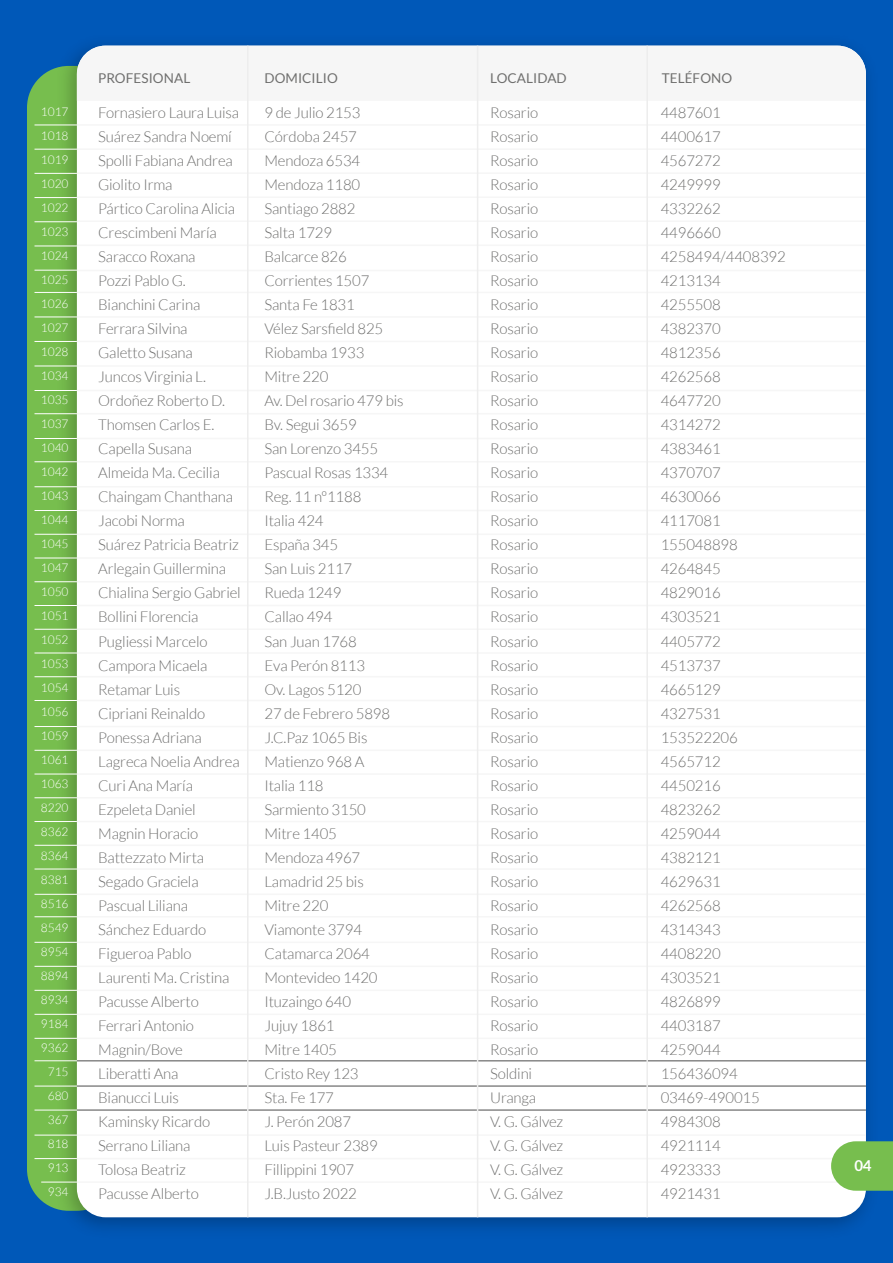
<style>
.page{position:relative;width:893px;height:1263px;background:#0058b8}
.page>*{position:absolute;margin:0;border:0;box-sizing:border-box;transform-origin:0 0}
.t1{font:300 15px/24px "Lato";letter-spacing:-.01em;color:#6f6f6e}
.t2{font:700 15px "Lato";color:#fff}
.t3{font:13.5px "Lato";letter-spacing:.005em;color:#6f6f6e}
.t4{font:300 12px/24px "Lato";letter-spacing:-.01em;color:#fff;text-align:center}
</style>
<div class="page">
<div style="left:27px;top:66px;width:92px;height:1145px;background:#77be4e;border-radius:42px"></div>
<img style="left:50px;top:44px;width:819px;height:1185px">
<div style="left:77px;top:46px;width:789px;height:1171px;background:#fff;border-radius:29px"></div>
<div style="left:77px;top:46px;width:789px;height:55px;background:#f6f6f6"></div>
<hr style="left:77px;top:124px;width:789px;height:2px;background:#f6f6f6">
<hr style="left:77px;top:148px;width:789px;height:2px;background:#f6f6f6">
<hr style="left:77px;top:172px;width:789px;height:2px;background:#f6f6f6">
<hr style="left:77px;top:196px;width:789px;height:2px;background:#f6f6f6">
<hr style="left:77px;top:220px;width:789px;height:2px;background:#f6f6f6">
<hr style="left:77px;top:244px;width:789px;height:2px;background:#f6f6f6">
<hr style="left:77px;top:270px;width:789px;height:1px;background:#f6f6f6">
<hr style="left:77px;top:292px;width:789px;height:1px;background:#f6f6f6">
<hr style="left:77px;top:316px;width:789px;height:2px;background:#f6f6f6">
<hr style="left:77px;top:341px;width:789px;height:1px;background:#f6f6f6">
<hr style="left:77px;top:365px;width:789px;height:2px;background:#f6f6f6">
<hr style="left:77px;top:390px;width:789px;height:1px;background:#f6f6f6">
<hr style="left:77px;top:413px;width:789px;height:1px;background:#f6f6f6">
<hr style="left:77px;top:438px;width:789px;height:1px;background:#f6f6f6">
<hr style="left:77px;top:461px;width:789px;height:1px;background:#f6f6f6">
<hr style="left:77px;top:486px;width:789px;height:1px;background:#f6f6f6">
<hr style="left:77px;top:510px;width:789px;height:1px;background:#f6f6f6">
<hr style="left:77px;top:533px;width:789px;height:2px;background:#f6f6f6">
<hr style="left:77px;top:557px;width:789px;height:2px;background:#f6f6f6">
<hr style="left:77px;top:581px;width:789px;height:1px;background:#f6f6f6">
<hr style="left:77px;top:605px;width:789px;height:1px;background:#f6f6f6">
<hr style="left:77px;top:628px;width:789px;height:2px;background:#f6f6f6">
<hr style="left:77px;top:652px;width:789px;height:2px;background:#f6f6f6">
<hr style="left:77px;top:676px;width:789px;height:1px;background:#f6f6f6">
<hr style="left:77px;top:700px;width:789px;height:1px;background:#f6f6f6">
<hr style="left:77px;top:726px;width:789px;height:1px;background:#f6f6f6">
<hr style="left:77px;top:749px;width:789px;height:2px;background:#f6f6f6">
<hr style="left:77px;top:773px;width:789px;height:2px;background:#f6f6f6">
<hr style="left:77px;top:797px;width:789px;height:1px;background:#f6f6f6">
<hr style="left:77px;top:821px;width:789px;height:1px;background:#f6f6f6">
<hr style="left:77px;top:844px;width:789px;height:2px;background:#f6f6f6">
<hr style="left:77px;top:868px;width:789px;height:2px;background:#f6f6f6">
<hr style="left:77px;top:893px;width:789px;height:2px;background:#f6f6f6">
<hr style="left:77px;top:916px;width:789px;height:1px;background:#f6f6f6">
<hr style="left:77px;top:941px;width:789px;height:2px;background:#f6f6f6">
<hr style="left:77px;top:965px;width:789px;height:2px;background:#f6f6f6">
<hr style="left:77px;top:989px;width:789px;height:2px;background:#f6f6f6">
<hr style="left:77px;top:1013px;width:789px;height:2px;background:#f6f6f6">
<hr style="left:77px;top:1037px;width:789px;height:2px;background:#f6f6f6">
<hr style="left:77px;top:1060px;width:789px;height:1px;background:#878787">
<hr style="left:77px;top:1085px;width:789px;height:2px;background:#878787">
<hr style="left:77px;top:1109px;width:789px;height:2px;background:#878787">
<hr style="left:77px;top:1134px;width:789px;height:2px;background:#f6f6f6">
<hr style="left:77px;top:1158px;width:789px;height:1px;background:#f6f6f6">
<hr style="left:77px;top:1181px;width:789px;height:2px;background:#f6f6f6">
<hr style="left:35px;top:125px;width:42px;height:1px;background:#fff">
<hr style="left:35px;top:149px;width:42px;height:1px;background:#fff">
<hr style="left:35px;top:173px;width:42px;height:1px;background:#fff">
<hr style="left:35px;top:197px;width:42px;height:1px;background:#fff">
<hr style="left:35px;top:221px;width:42px;height:1px;background:#fff">
<hr style="left:35px;top:246px;width:42px;height:1px;background:#fff">
<hr style="left:35px;top:270px;width:42px;height:1px;background:#fff">
<hr style="left:35px;top:292px;width:42px;height:1px;background:#fff">
<hr style="left:35px;top:317px;width:42px;height:1px;background:#fff">
<hr style="left:35px;top:341px;width:42px;height:1px;background:#fff">
<hr style="left:35px;top:366px;width:42px;height:1px;background:#fff">
<hr style="left:35px;top:390px;width:42px;height:1px;background:#fff">
<hr style="left:35px;top:413px;width:42px;height:1px;background:#fff">
<hr style="left:35px;top:438px;width:42px;height:1px;background:#fff">
<hr style="left:35px;top:461px;width:42px;height:1px;background:#fff">
<hr style="left:35px;top:486px;width:42px;height:1px;background:#fff">
<hr style="left:35px;top:510px;width:42px;height:1px;background:#fff">
<hr style="left:35px;top:534px;width:42px;height:1px;background:#fff">
<hr style="left:35px;top:558px;width:42px;height:1px;background:#fff">
<hr style="left:35px;top:581px;width:42px;height:1px;background:#fff">
<hr style="left:35px;top:605px;width:42px;height:1px;background:#fff">
<hr style="left:35px;top:629px;width:42px;height:1px;background:#fff">
<hr style="left:35px;top:653px;width:42px;height:1px;background:#fff">
<hr style="left:35px;top:676px;width:42px;height:1px;background:#fff">
<hr style="left:35px;top:700px;width:42px;height:1px;background:#fff">
<hr style="left:35px;top:726px;width:42px;height:1px;background:#fff">
<hr style="left:35px;top:750px;width:42px;height:1px;background:#fff">
<hr style="left:35px;top:774px;width:42px;height:1px;background:#fff">
<hr style="left:35px;top:797px;width:42px;height:1px;background:#fff">
<hr style="left:35px;top:821px;width:42px;height:1px;background:#fff">
<hr style="left:35px;top:845px;width:42px;height:1px;background:#fff">
<hr style="left:35px;top:869px;width:42px;height:1px;background:#fff">
<hr style="left:35px;top:894px;width:42px;height:1px;background:#fff">
<hr style="left:35px;top:916px;width:42px;height:1px;background:#fff">
<hr style="left:35px;top:942px;width:42px;height:1px;background:#fff">
<hr style="left:35px;top:966px;width:42px;height:1px;background:#fff">
<hr style="left:35px;top:990px;width:42px;height:1px;background:#fff">
<hr style="left:35px;top:1014px;width:42px;height:1px;background:#fff">
<hr style="left:35px;top:1038px;width:42px;height:1px;background:#fff">
<hr style="left:35px;top:1060px;width:42px;height:1px;background:#fff">
<hr style="left:35px;top:1086px;width:42px;height:1px;background:#fff">
<hr style="left:35px;top:1110px;width:42px;height:1px;background:#fff">
<hr style="left:35px;top:1135px;width:42px;height:1px;background:#fff">
<hr style="left:35px;top:1158px;width:42px;height:1px;background:#fff">
<hr style="left:41px;top:1182px;width:36px;height:1px;background:#fff">
<hr style="left:247px;top:46px;width:2px;height:1171px;background:#ededed">
<hr style="left:646px;top:46px;width:2px;height:1171px;background:#ededed">
<hr style="left:477px;top:46px;width:1px;height:1171px;background:#ededed">
<svg style="left:831px;top:1141px;width:62px;height:50px;background:#83c35f"></svg>
<p class="t3" style="left:98px;top:71px;width:94px">PROFESIONAL</p>
<p class="t3" style="left:264px;top:71px;width:75px">DOMICILIO</p>
<p class="t3" style="left:490px;top:71px;width:78px">LOCALIDAD</p>
<p class="t3" style="left:662px;top:71px;width:72px">TELÉFONO</p>
<p class="t1" style="left:98px;top:101px;width:144px">Fornasiero Laura Luisa<br>Suárez Sandra Noemí<br>Spolli Fabiana Andrea<br>Giolito Irma<br>Pártico Carolina Alicia<br>Crescimbeni María<br>Saracco Roxana<br>Pozzi Pablo G.<br>Bianchini Carina<br>Ferrara Silvina<br>Galetto Susana<br>Juncos Virginia L.<br>Ordoñez Roberto D.<br>Thomsen Carlos E.<br>Capella Susana<br>Almeida Ma. Cecilia<br>Chaingam Chanthana<br>Jacobi Norma<br>Suárez Patricia Beatriz<br>Arlegain Guillermina<br>Chialina Sergio Gabriel<br>Bollini Florencia<br>Pugliessi Marcelo<br>Campora Micaela<br>Retamar Luis<br>Cipriani Reinaldo<br>Ponessa Adriana<br>Lagreca Noelia Andrea<br>Curi Ana María<br>Ezpeleta Daniel<br>Magnin Horacio<br>Battezzato Mirta<br>Segado Graciela<br>Pascual Liliana<br>Sánchez Eduardo<br>Figueroa Pablo<br>Laurenti Ma. Cristina<br>Pacusse Alberto<br>Ferrari Antonio<br>Magnin/Bove<br>Liberatti Ana<br>Bianucci Luis<br>Kaminsky Ricardo<br>Serrano Liliana<br>Tolosa Beatriz<br>Pacusse Alberto</p>
<p class="t1" style="left:264px;top:101px;width:141px">9 de Julio 2153<br>Córdoba 2457<br>Mendoza 6534<br>Mendoza 1180<br>Santiago 2882<br>Salta 1729<br>Balcarce 826<br>Corrientes 1507<br>Santa Fe 1831<br>Vélez Sarsfield 825<br>Riobamba 1933<br>Mitre 220<br>Av. Del rosario 479 bis<br>Bv. Segui 3659<br>San Lorenzo 3455<br>Pascual Rosas 1334<br>Reg. 11 nº1188<br>Italia 424<br>España 345<br>San Luis 2117<br>Rueda 1249<br>Callao 494<br>San Juan 1768<br>Eva Perón 8113<br>Ov. Lagos 5120<br>27 de Febrero 5898<br>J.C.Paz 1065 Bis<br>Matienzo 968 A<br>Italia 118<br>Sarmiento 3150<br>Mitre 1405<br>Mendoza 4967<br>Lamadrid 25 bis<br>Mitre 220<br>Viamonte 3794<br>Catamarca 2064<br>Montevideo 1420<br>Ituzaingo 640<br>Jujuy 1861<br>Mitre 1405<br>Cristo Rey 123<br>Sta. Fe 177<br>J. Perón 2087<br>Luis Pasteur 2389<br>Fillippini 1907<br>J.B.Justo 2022</p>
<p class="t4" style="left:41px;top:100px;width:29px">1017<br>1018<br>1019<br>1020<br>1022<br>1023<br>1024<br>1025<br>1026<br>1027<br>1028<br>1034<br>1035<br>1037<br>1040<br>1042<br>1043<br>1044<br>1045<br>1047<br>1050<br>1051<br>1052<br>1053<br>1054<br>1056<br>1059<br>1061<br>1063<br>8220<br>8362<br>8364<br>8381<br>8516<br>8549<br>8954<br>8894<br>8934<br>9184<br>9362<br>715<br>680<br>367<br>818<br>913<br>934</p>
<p class="t1" style="left:661px;top:101px;width:127px">4487601<br>4400617<br>4567272<br>4249999<br>4332262<br>4496660<br>4258494/4408392<br>4213134<br>4255508<br>4382370<br>4812356<br>4262568<br>4647720<br>4314272<br>4383461<br>4370707<br>4630066<br>4117081<br>155048898<br>4264845<br>4829016<br>4303521<br>4405772<br>4513737<br>4665129<br>4327531<br>153522206<br>4565712<br>4450216<br>4823262<br>4259044<br>4382121<br>4629631<br>4262568<br>4314343<br>4408220<br>4303521<br>4826899<br>4403187<br>4259044<br>156436094<br>03469-490015<br>4984308<br>4921114<br>4923333<br>4921431</p>
<p class="t1" style="left:490px;top:101px;width:75px">Rosario<br>Rosario<br>Rosario<br>Rosario<br>Rosario<br>Rosario<br>Rosario<br>Rosario<br>Rosario<br>Rosario<br>Rosario<br>Rosario<br>Rosario<br>Rosario<br>Rosario<br>Rosario<br>Rosario<br>Rosario<br>Rosario<br>Rosario<br>Rosario<br>Rosario<br>Rosario<br>Rosario<br>Rosario<br>Rosario<br>Rosario<br>Rosario<br>Rosario<br>Rosario<br>Rosario<br>Rosario<br>Rosario<br>Rosario<br>Rosario<br>Rosario<br>Rosario<br>Rosario<br>Rosario<br>Rosario<br>Soldini<br>Uranga<br>V. G. Gálvez<br>V. G. Gálvez<br>V. G. Gálvez<br>V. G. Gálvez</p>
<p class="t2" style="left:854px;top:1157px;width:19px">04</p>
</div>
